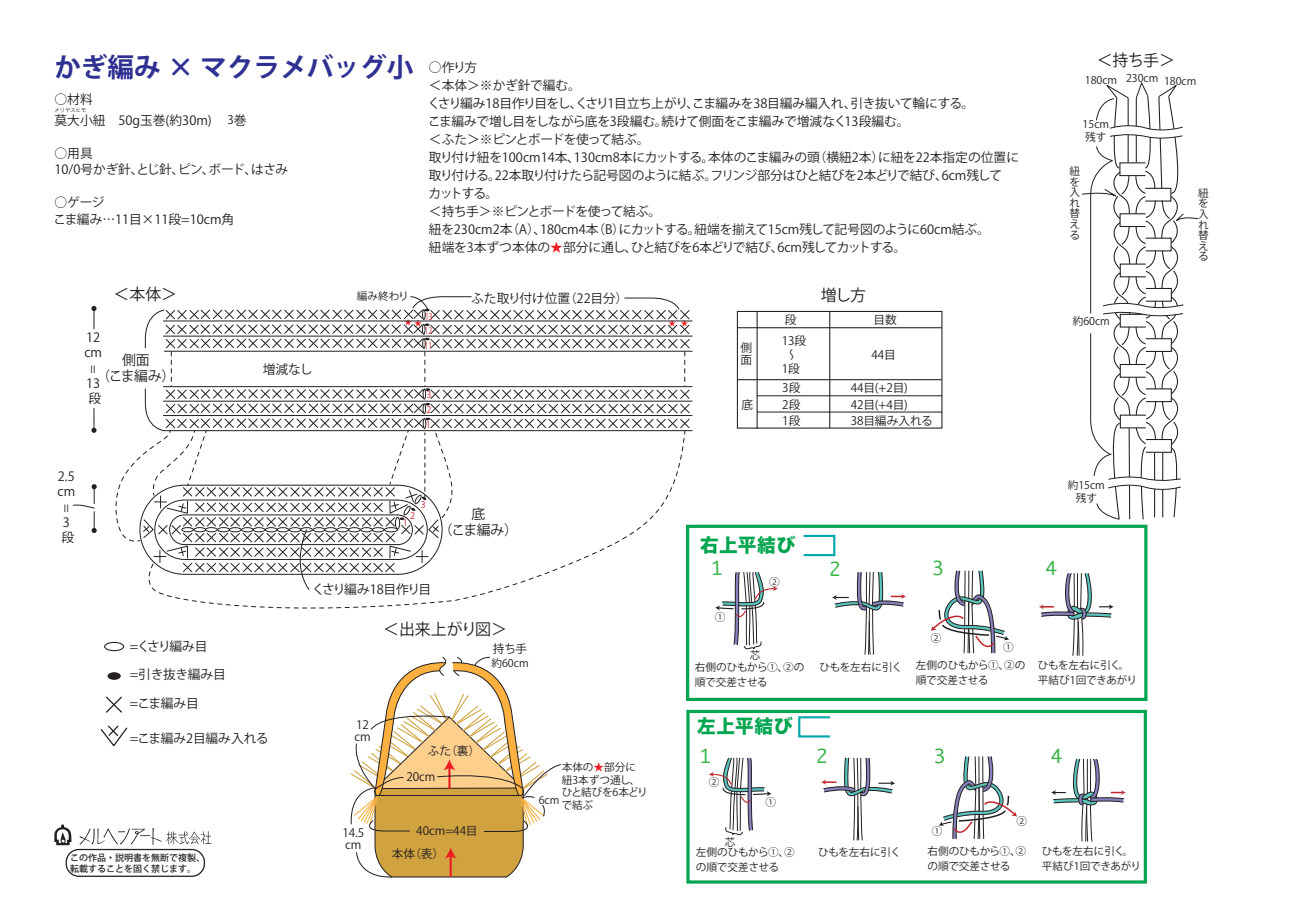
<style>
.page{position:relative;width:1289px;height:919px;background:#fff}
.page>*{position:absolute;margin:0;border:0;box-sizing:border-box;transform-origin:0 0}
.t1{font:700 26.55px "Koz Go Pro";color:#2e3092}
.t2{font:22.35px "Osaka Mono";color:#3cb54b}
.t3{font:18.6px "Hira Kaku Std N W8";letter-spacing:.045em;color:#00a54f}
.t4{font:15.9px "Koz Go Pro";letter-spacing:-.04em;color:#231f20}
.t5{font:13.8px/16.6px "Koz Go Pro";letter-spacing:-.04em;color:#231f20;text-align:center}
.t6{font:12.75px/18px "Koz Go Pro";letter-spacing:-.02em;color:#231f20}
.t7{font:12.75px/21px "Koz Go Pro";color:#231f20}
.t8{font:12.75px "Koz Go Pr 6 N";letter-spacing:-.02em;color:#231f20}
.t9{font:12.75px "Koz Go Pro";letter-spacing:-.065em;color:#231f20}
.t10{font:11.7px/11.7px "Koz Go Pro";color:#231f20}
.t11{font:10.65px/10.6px "Koz Go Pro";color:#231f20}
.t12{font:10.65px/15px "Koz Go Pro";letter-spacing:-.03em;color:#231f20}
.t13{font:10.65px "Koz Go Pro";letter-spacing:-.02em;color:#231f20}
.t14{font:500 9px/10.6px "Koz Go Pro";color:#231f20}
.t15{font:9px "Koz Go Pro";color:#d1232a}
.t16{font:9px "Koz Go Pro";color:#d1232a;scale:.75 1}
.t17{font:7.5px "Koz Go Pr 6 N";color:#ee1d23}
.t18{font:5.25px "Koz Go Pro";color:#231f20}
.s1{font-size:11.7px}
.s2{font-family:"Koz Go Pro"}
.s3{font-family:"Koz Go Pr 6 N"}
.s4{font-family:"Koz Go Pr 6 N";color:#ee1d23}
.s5{color:#ee1d23}
</style>
<div class="page">
<div style="left:104px;top:642px;width:20px;height:9px;border:1px solid #231f20;border-radius:50%"></div>
<div style="left:108px;top:672px;width:12px;height:7px;background:#231f20;border-radius:50%"></div>
<div style="left:108px;top:672px;width:13px;height:7px;border:1px solid #231f20;border-radius:50%"></div>
<svg style="left:100px;top:725px;width:28px;height:22px"></svg>
<svg style="left:106px;top:696px;width:16px;height:17px"></svg>
<div style="left:66px;top:848px;width:139px;height:28px;border:1px solid #231f20;border-radius:13px"></div>
<svg style="left:54px;top:824px;width:17px;height:21px"></svg>
<svg style="left:79px;top:828px;width:132px;height:16px"></svg>
<hr style="left:829px;top:311px;width:1px;height:117px;background:#231f20">
<hr style="left:756px;top:311px;width:1px;height:118px;background:#231f20">
<div style="left:737px;top:311px;width:205px;height:117px;border:1px solid #231f20"></div>
<hr style="left:757px;top:412px;width:185px;height:1px;background:#231f20">
<hr style="left:757px;top:395px;width:185px;height:1px;background:#231f20">
<hr style="left:737px;top:327px;width:204px;height:1px;background:#231f20">
<hr style="left:737px;top:379px;width:204px;height:1px;background:#231f20">
<svg style="left:91px;top:408px;width:6px;height:25px"></svg>
<svg style="left:91px;top:306px;width:6px;height:23px"></svg>
<svg style="left:73px;top:484px;width:24px;height:49px"></svg>
<svg style="left:153px;top:590px;width:345px;height:19px"></svg>
<svg style="left:821px;top:757px;width:74px;height:83px"></svg>
<svg style="left:709px;top:757px;width:62px;height:78px"></svg>
<svg style="left:1051px;top:758px;width:74px;height:84px"></svg>
<svg style="left:938px;top:756px;width:79px;height:83px"></svg>
<div style="left:798px;top:716px;width:33px;height:21px;border:2px solid #00a6ad"></div>
<div style="left:686px;top:709px;width:460px;height:174px;border:3px solid #00a54f"></div>
<svg style="left:832px;top:572px;width:74px;height:83px"></svg>
<svg style="left:1039px;top:573px;width:74px;height:83px"></svg>
<svg style="left:930px;top:570px;width:79px;height:83px"></svg>
<div style="left:802px;top:535px;width:33px;height:21px;border:2px solid #00a6ad"></div>
<div style="left:686px;top:524px;width:461px;height:177px;border:3px solid #00a54f"></div>
<svg style="left:1082px;top:82px;width:116px;height:438px"></svg>
<svg style="left:350px;top:656px;width:211px;height:222px"></svg>
<hr style="left:164px;top:430px;width:528px;height:1px;background:#231f20">
<svg style="left:115px;top:296px;width:575px;height:294px"></svg>
<hr style="left:163px;top:415px;width:529px;height:1px;background:#231f20">
<hr style="left:163px;top:401px;width:529px;height:1px;background:#231f20">
<hr style="left:163px;top:386px;width:529px;height:1px;background:#231f20">
<hr style="left:164px;top:351px;width:528px;height:1px;background:#231f20">
<hr style="left:163px;top:336px;width:529px;height:1px;background:#231f20">
<hr style="left:163px;top:321px;width:529px;height:1px;background:#231f20">
<svg style="left:715px;top:572px;width:63px;height:78px"></svg>
<h1 class="t1" style="left:54px;top:50px;width:360px">かぎ編み × マクラメバッグ小</h1>
<p class="t7" style="left:55px;top:89px;width:193px">○材料<br>莫大小紐　50g玉巻(約30m)　 <span class="s1">3</span>巻</p>
<p class="t6" style="left:54px;top:145px;width:235px;line-height:16.5px">○用具<br>10/0号かぎ針、とじ針、ピン、ボード、はさみ</p>
<p class="t7" style="left:54px;top:195px;width:182px;line-height:16.5px">○ゲージ<br>こま編み…11目×11段=10cm角</p>
<p class="t18" style="left:55px;top:107px;width:33px">メリヤスヒモ</p>
<p class="t6" style="left:429px;top:59px;width:50px">○作り方</p>
<p class="t8" style="left:429px;top:78px;width:153px"><span class="s2">＜本体＞</span>※かぎ針で編む。</p>
<p class="t6" style="left:428px;top:95px;width:592px">くさり編み18目作り目をし、くさり1目立ち上がり、こま編みを38目編み編入れ、引き抜いて輪にする。<br>こま編みで増し目をしながら底を3段編む。続けて側面をこま編みで増減なく13段編む。<br>＜ふた＞<span class="s3">※</span>ピンとボードを使って結ぶ。<br>取り付け紐を100cm14本、130cm8本にカットする。本体のこま編みの頭（横紐2本）に紐を22本指定の位置に取り付ける。22本取り付けたら記号図のように結ぶ。フリンジ部分はひと結びを2本どりで結び、6cm残して<br>カットする。<br>＜持ち手＞※ピンとボードを使って結ぶ。<br>紐を230cm2本（A）、180cm4本（B）にカットする。紐端を揃えて15cm残して記号図のように60cm結ぶ。<br>紐端を3本ずつ本体の<span class="s4">★</span>部分に通し、ひと結びを6本どりで結び、6cm残してカットする。</p>
<p class="t4" style="left:113px;top:283px;width:65px">＜本体＞</p>
<p class="t6" style="left:471px;top:289px;width:158px">ふた取り付け位置（22目分）</p>
<p class="t17" style="left:404px;top:318px;width:19px">★ ★</p>
<p class="t17" style="left:668px;top:319px;width:21px">★ ★</p>
<p class="t11" style="left:357px;top:291px;width:53px">編み終わり</p>
<p class="t4" style="left:820px;top:285px;width:47px">増し方</p>
<p class="t16" style="left:425px;top:310px;width:11px">13</p>
<p class="t10" style="left:784px;top:314px;width:13px">段</p>
<p class="t10" style="left:873px;top:314px;width:25px">目数</p>
<p class="t16" style="left:425px;top:325px;width:11px">12</p>
<p class="t6" style="left:84px;top:330px;width:19px;line-height:15.3px">12 cm</p>
<p class="t6" style="left:86px;top:376px;width:16px;line-height:15.3px">13段</p>
<p class="t10" style="left:781px;top:335px;width:26px">13段</p>
<p class="t10" style="left:781px;top:363px;width:20px">1段</p>
<p class="t16" style="left:425px;top:339px;width:11px">11</p>
<p class="t10" style="left:740px;top:342px;width:13px">側面</p>
<p class="t10" style="left:786px;top:349px;width:9px">〜</p>
<p class="t10" style="left:871px;top:349px;width:26px">44目</p>
<p class="t5" style="left:96px;top:351px;width:81px">側面<br>（こま編み）</p>
<p class="t6" style="left:263px;top:360px;width:51px">増減なし</p>
<p class="t6" style="left:103px;top:365px;width:10px;rotate:90deg">=</p>
<p class="t10" style="left:782px;top:382px;width:20px">3段</p>
<p class="t10" style="left:850px;top:382px;width:58px">44目(+2目)</p>
<p class="t15" style="left:426px;top:389px;width:6px">3</p>
<p class="t10" style="left:741px;top:399px;width:13px">底</p>
<p class="t10" style="left:782px;top:399px;width:20px">2段</p>
<p class="t10" style="left:850px;top:399px;width:58px">42目(+4目)</p>
<p class="t15" style="left:426px;top:403px;width:6px">2</p>
<p class="t15" style="left:426px;top:418px;width:6px">1</p>
<p class="t10" style="left:782px;top:415px;width:20px">1段</p>
<p class="t10" style="left:850px;top:415px;width:83px">38目編み入れる</p>
<p class="t4" style="left:1096px;top:50px;width:80px">＜持ち手＞</p>
<p class="t11" style="left:1084px;top:75px;width:113px">180cm 230cm 180cm</p>
<p class="t11" style="left:1082px;top:118px;width:28px;line-height:12.8px">15cm残す</p>
<p class="t11" style="left:1069px;top:166px;width:12px;text-align:justify">紐を入れ替える</p>
<p class="t11" style="left:1072px;top:316px;width:39px">約60cm</p>
<p class="t11" style="left:1198px;top:188px;width:12px;text-align:justify">紐を入れ替える</p>
<p class="t6" style="left:58px;top:469px;width:19px;line-height:15.3px">2.5 cm</p>
<p class="t6" style="left:61px;top:515px;width:14px;line-height:15.3px">3段</p>
<p class="t6" style="left:76px;top:504px;width:10px;rotate:90deg">=</p>
<p class="t6" style="left:130px;top:637px;width:79px">=くさり編み目</p>
<p class="t6" style="left:130px;top:666px;width:98px">=引き抜き編み目</p>
<p class="t6" style="left:130px;top:694px;width:71px">=こま編み目</p>
<p class="t6" style="left:130px;top:729px;width:140px">=こま編み2目編み入れる</p>
<p class="t14" style="left:70px;top:852px;width:137px">この作品・説明書を無断で複製、転載することを固く禁じます。</p>
<p class="t15" style="left:421px;top:499px;width:6px">3</p>
<p class="t15" style="left:410px;top:509px;width:6px">2</p>
<p class="t15" style="left:403px;top:517px;width:6px">1</p>
<p class="t9" style="left:312px;top:581px;width:121px">くさり編み18目作り目</p>
<p class="t5" style="left:439px;top:505px;width:81px">底<br>（こま編み）</p>
<p class="t4" style="left:383px;top:618px;width:126px">＜出来上がり図＞</p>
<p class="t10" style="left:493px;top:643px;width:36px">持ち手</p>
<p class="t11" style="left:491px;top:658px;width:39px">約60cm</p>
<p class="t10" style="left:354px;top:719px;width:18px">12 cm</p>
<p class="t10" style="left:427px;top:744px;width:54px">ふた（裏）</p>
<p class="t10" style="left:406px;top:771px;width:31px">20cm</p>
<p class="t10" style="left:342px;top:827px;width:23px">14.5</p>
<p class="t10" style="left:416px;top:825px;width:63px">40cm=44目</p>
<p class="t10" style="left:345px;top:839px;width:18px">cm</p>
<p class="t10" style="left:391px;top:847px;width:54px">本体（表）</p>
<p class="t11" style="left:561px;top:760px;width:88px;line-height:12.8px">本体の<span class="s5">★</span>部分に紐3本ずつ通し、ひと結びを6本どり</p>
<p class="t11" style="left:538px;top:794px;width:22px">6cm</p>
<p class="t11" style="left:561px;top:800px;width:33px">で結ぶ</p>
<p class="t11" style="left:1067px;top:479px;width:39px;line-height:12.8px;text-align:center">約15cm残す</p>
<h3 class="t3" style="left:700px;top:534px;width:96px">右上平結び</h3>
<p class="t11" style="left:769px;top:576px;width:12px">②</p>
<p class="t11" style="left:714px;top:611px;width:12px">①</p>
<p class="t12" style="left:695px;top:659px;width:111px">右側のひもから①、②の順で交差させる</p>
<p class="t13" style="left:819px;top:659px;width:84px">ひもを左右に引く</p>
<h2 class="t2" style="left:829px;top:556px;width:13px">2</h2>
<h2 class="t2" style="left:932px;top:555px;width:13px">3</h2>
<h2 class="t2" style="left:1045px;top:555px;width:13px">4</h2>
<p class="t11" style="left:930px;top:632px;width:12px">②</p>
<p class="t11" style="left:916px;top:638px;width:111px;line-height:17.9px;text-indent:87px">①左側のひもから①、②の</p>
<p class="t12" style="left:916px;top:673px;width:74px">順で交差させる</p>
<p class="t11" style="left:749px;top:650px;width:12px">芯</p>
<p class="t11" style="left:1037px;top:658px;width:101px;line-height:15px">ひもを左右に引く。平結び1回できあがり</p>
<h3 class="t3" style="left:697px;top:716px;width:97px">左上平結び</h3>
<h2 class="t2" style="left:700px;top:743px;width:13px">1</h2>
<h2 class="t2" style="left:816px;top:743px;width:13px">2</h2>
<h2 class="t2" style="left:934px;top:743px;width:13px">3</h2>
<h2 class="t2" style="left:1051px;top:743px;width:13px">4</h2>
<p class="t11" style="left:709px;top:777px;width:12px">②</p>
<p class="t11" style="left:765px;top:797px;width:12px">①</p>
<p class="t12" style="left:696px;top:845px;width:100px">左側のひもから①、②の順で交差させる</p>
<p class="t13" style="left:818px;top:845px;width:84px">ひもを左右に引く</p>
<p class="t11" style="left:725px;top:837px;width:12px">芯</p>
<p class="t11" style="left:1016px;top:815px;width:12px">②</p>
<p class="t12" style="left:927px;top:820px;width:100px;line-height:20.2px;text-indent:4px">①<br>右側のひもから①、②</p>
<p class="t12" style="left:927px;top:858px;width:85px">の順で交差させる</p>
<p class="t11" style="left:1041px;top:843px;width:101px;line-height:15px">ひもを左右に引く。平結び1回できあがり</p>
</div>
